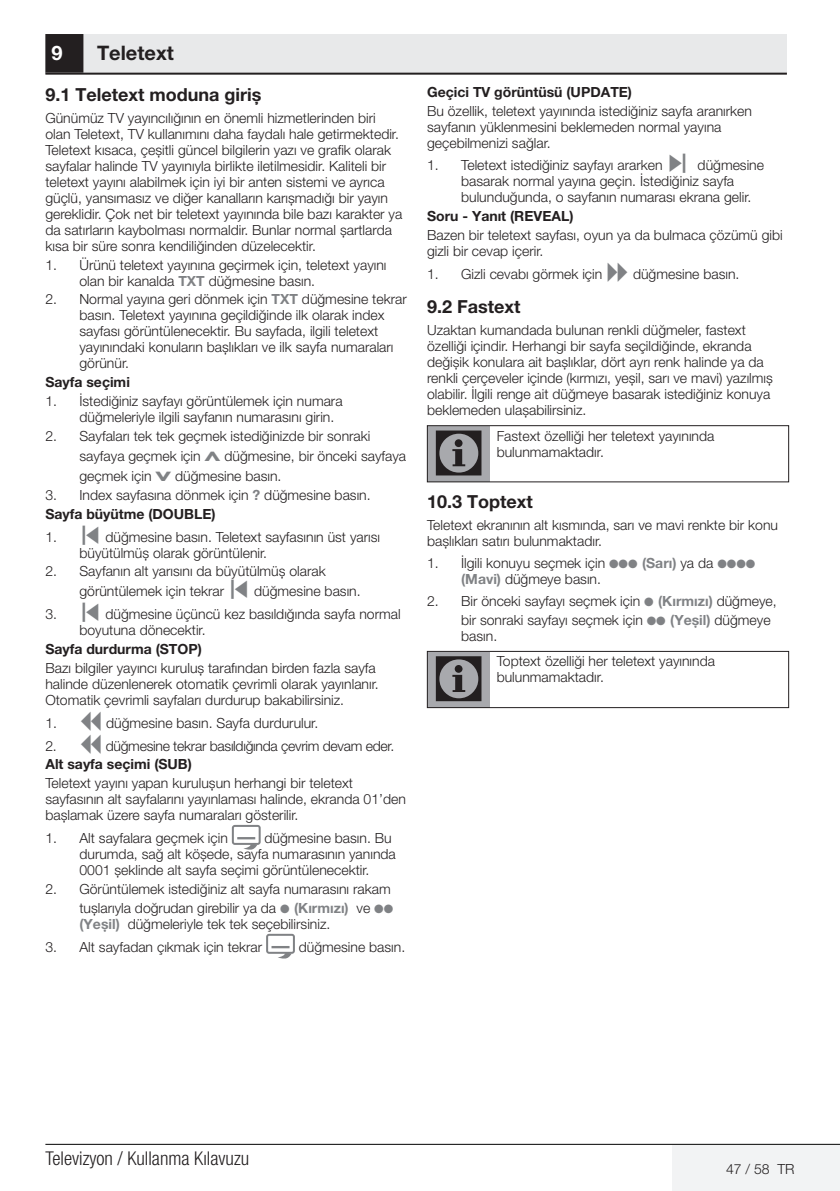
<style>
.page{position:relative;width:840px;height:1191px;background:#fff}
.page>*{position:absolute;margin:0;border:0;box-sizing:border-box;transform-origin:0 0}
.t1{font:700 20px "Helvetica Neue LT Pro";color:#231f20}
.t2{font:700 20px "Helvetica Neue LT Pro";color:#fff}
.t3{font:300 condensed 19px "Helvetica Neue LT Pro";color:#231f20}
.t4{font:700 18px "Helvetica Neue LT Pro";color:#231f20}
.t5{font:300 14px/16px "Helvetica Neue LT Pro";color:#231f20}
.t6{font:700 14px "Helvetica Neue LT Pro";color:#231f20}
.t7{font:300 14px/18.8px "Helvetica Neue LT Pro";letter-spacing:-.02em;color:#231f20}
.s1{font-weight:700;color:#808285}
.s2{font-family:"Futura TOT";font-weight:700;color:#808285}
.s3{font-weight:700}
.s4{font-family:"Grund Son Se";font-weight:400;font-size:18px;color:#808285}
.s5{color:#808285}
</style>
<div class="page">
<div style="left:671px;top:1145px;width:168px;height:46px;background:#f2f3f4"></div>
<hr style="left:45px;top:1144px;width:794px;height:1px;background:#000">
<div style="left:45px;top:34px;width:741px;height:40px;background:#e8e9ea"></div>
<hr style="left:45px;top:73px;width:741px;height:2px;background:#231f20">
<div style="left:46px;top:35px;width:36px;height:37px;background:#231f20"></div>
<div style="left:45px;top:34px;width:38px;height:39px;border:2px solid #231f20"></div>
<svg style="left:232px;top:825px;width:28px;height:25px"></svg>
<svg style="left:266px;top:933px;width:29px;height:26px"></svg>
<div style="left:427px;top:426px;width:62px;height:56px;background:#a8a9ad"></div>
<svg style="left:435px;top:430px;width:46px;height:45px"></svg>
<div style="left:427px;top:425px;width:361px;height:57px;border:1px solid #231f20"></div>
<div style="left:427px;top:651px;width:62px;height:56px;background:#a8a9ad"></div>
<svg style="left:435px;top:656px;width:46px;height:45px"></svg>
<div style="left:427px;top:651px;width:361px;height:57px;border:1px solid #231f20"></div>
<h1 class="t2" style="left:52px;top:41px;width:13px">9</h1>
<h1 class="t1" style="left:97px;top:41px;width:78px">Teletext</h1>
<p class="t4" style="left:45px;top:83px;width:217px">9.1 Teletext moduna giriş</p>
<p class="t5" style="left:45px;top:109px;width:358px">Günümüz TV yayıncılığının en önemli hizmetlerinden biri olan Teletext, TV kullanımını daha faydalı hale getirmektedir.<br>Teletext kısaca, çeşitli güncel bilgilerin yazı ve grafik olarak sayfalar halinde TV yayınıyla birlikte iletilmesidir. Kaliteli bir teletext yayını alabilmek için iyi bir anten sistemi ve ayrıca güçlü, yansımasız ve diğer kanalların karışmadığı bir yayın gereklidir. Çok net bir teletext yayınında bile bazı karakter ya da satırların kaybolması normaldir. Bunlar normal şartlarda kısa bir süre sonra kendiliğinden düzelecektir.</p>
<p class="t5" style="left:79px;top:256px;width:308px;text-indent:-34px">1. Ürünü teletext yayınına geçirmek için, teletext yayını olan bir kanalda <span class="s1">TXT</span> düğmesine basın.</p>
<p class="t5" style="left:79px;top:291px;width:329px;text-indent:-34px">2. Normal yayına geri dönmek için <span class="s1">TXT</span> düğmesine tekrar basın. Teletext yayınına geçildiğinde ilk olarak index sayfası görüntülenecektir. Bu sayfada, ilgili teletext yayınındaki konuların başlıkları ve ilk sayfa numaraları görünür.</p>
<p class="t6" style="left:45px;top:374px;width:86px">Sayfa seçimi</p>
<p class="t5" style="left:79px;top:393px;width:264px;text-indent:-34px">1. İstediğiniz sayfayı görüntülemek için numara düğmeleriyle ilgili sayfanın numarasını girin.</p>
<p class="t5" style="left:79px;top:426px;width:328px;line-height:20px;text-indent:-34px">2. Sayfaları tek tek geçmek istediğinizde bir sonraki sayfaya geçmek için <span class="s2">Λ</span> düğmesine, bir önceki sayfaya geçmek için <span class="s2">V</span> düğmesine basın.</p>
<p class="t5" style="left:45px;top:485px;width:326px;line-height:18.8px">3. Index sayfasına dönmek için <span class="s1">?</span> düğmesine basın.<br><span class="s3">Sayfa büyütme (DOUBLE)</span></p>
<p class="t5" style="left:79px;top:528px;width:302px;text-indent:-34px">1. <span class="s4">5</span> düğmesine basın. Teletext sayfasının üst yarısı büyütülmüş olarak görüntülenir.</p>
<p class="t5" style="left:79px;top:561px;width:282px;line-height:20px;text-indent:-34px">2. Sayfanın alt yarısını da büyütülmüş olarak görüntülemek için tekrar <span class="s4">5</span> düğmesine basın.</p>
<p class="t5" style="left:79px;top:606px;width:322px;text-indent:-34px">3. <span class="s4">5</span> düğmesine üçüncü kez basıldığında sayfa normal boyutuna dönecektir.</p>
<p class="t6" style="left:45px;top:640px;width:158px">Sayfa durdurma (STOP)</p>
<p class="t5" style="left:45px;top:659px;width:334px">Bazı bilgiler yayıncı kuruluş tarafından birden fazla sayfa halinde düzenlenerek otomatik çevrimli olarak yayınlanır.<br>Otomatik çevrimli sayfaları durdurup bakabilirsiniz.</p>
<p class="t5" style="left:45px;top:714px;width:274px">1. <span class="s4">3</span> düğmesine basın. Sayfa durdurulur.</p>
<p class="t7" style="left:45px;top:736px;width:350px">2. <span class="s4">3</span> düğmesine tekrar basıldığında çevrim devam eder.<br><span class="s3">Alt sayfa seçimi (SUB)</span></p>
<p class="t5" style="left:45px;top:775px;width:362px">Teletext yayını yapan kuruluşun herhangi bir teletext sayfasının alt sayfalarını yayınlaması halinde, ekranda 01’den başlamak üzere sayfa numaraları gösterilir.</p>
<p class="t5" style="left:45px;top:830px;width:184px">1. Alt sayfalara geçmek için</p>
<p class="t5" style="left:79px;top:830px;width:318px;text-indent:185px">düğmesine basın. Bu durumda, sağ alt köşede, sayfa numarasının yanında<br>0001 şeklinde alt sayfa seçimi görüntülenecektir.</p>
<p class="t5" style="left:45px;top:879px;width:349px;line-height:19.2px;text-align:right">2. Görüntülemek istediğiniz alt sayfa numarasını rakam tuşlarıyla doğrudan girebilir ya da <span class="s5">●</span> <span class="s1">(Kırmızı)</span> ve <span class="s5">●●</span></p>
<p class="t5" style="left:79px;top:916px;width:252px"><span class="s1">(Yeşil)</span> düğmeleriyle tek tek seçebilirsiniz.</p>
<p class="t5" style="left:45px;top:938px;width:218px">3. Alt sayfadan çıkmak için tekrar</p>
<p class="t5" style="left:298px;top:938px;width:108px">düğmesine basın.</p>
<p class="t6" style="left:427px;top:83px;width:206px">Geçici TV görüntüsü (UPDATE)</p>
<p class="t5" style="left:427px;top:102px;width:326px">Bu özellik, teletext yayınında istediğiniz sayfa aranırken sayfanın yüklenmesini beklemeden normal yayına geçebilmenizi sağlar.</p>
<p class="t5" style="left:461px;top:157px;width:304px;text-indent:-34px">1. Teletext istediğiniz sayfayı ararken <span class="s4">6</span> düğmesine basarak normal yayına geçin. İstediğiniz sayfa bulunduğunda, o sayfanın numarası ekrana gelir.</p>
<p class="t6" style="left:427px;top:208px;width:148px">Soru - Yanıt (REVEAL)</p>
<p class="t5" style="left:427px;top:227px;width:357px">Bazen bir teletext sayfası, oyun ya da bulmaca çözümü gibi gizli bir cevap içerir.</p>
<p class="t5" style="left:427px;top:266px;width:314px">1. Gizli cevabı görmek için <span class="s4">4</span> düğmesine basın.</p>
<p class="t4" style="left:427px;top:295px;width:95px">9.2 Fastext</p>
<p class="t5" style="left:427px;top:321px;width:347px">Uzaktan kumandada bulunan renkli düğmeler, fastext özelliği içindir. Herhangi bir sayfa seçildiğinde, ekranda değişik konulara ait başlıklar, dört ayrı renk halinde ya da renkli çerçeveler içinde (kırmızı, yeşil, sarı ve mavi) yazılmış olabilir. İlgili renge ait düğmeye basarak istediğiniz konuya beklemeden ulaşabilirsiniz.</p>
<p class="t5" style="left:496px;top:427px;width:219px">Fastext özelliği her teletext yayınında bulunmamaktadır.</p>
<p class="t4" style="left:427px;top:490px;width:107px">10.3 Toptext</p>
<p class="t5" style="left:427px;top:516px;width:352px">Teletext ekranının alt kısmında, sarı ve mavi renkte bir konu başlıkları satırı bulunmaktadır.</p>
<p class="t5" style="left:461px;top:554px;width:295px;text-indent:-34px">1. İlgili konuyu seçmek için <span class="s5">●●●</span> <span class="s1">(Sarı)</span> ya da <span class="s5">●●●● </span><span class="s1">(Mavi)</span> düğmeye basın.</p>
<p class="t5" style="left:461px;top:591px;width:317px;line-height:19.2px;text-indent:-34px">2. Bir önceki sayfayı seçmek için <span class="s5">●</span> <span class="s1">(Kırmızı)</span> düğmeye, bir sonraki sayfayı seçmek için <span class="s5">●●</span> <span class="s1">(Yeşil)</span> düğmeye</p>
<p class="t5" style="left:496px;top:623px;width:220px;line-height:25.4px;text-indent:-36px">basın.<br>Toptext özelliği her teletext yayınında</p>
<p class="t5" style="left:496px;top:669px;width:109px">bulunmamaktadır.</p>
<h2 class="t3" style="left:45px;top:1147px;width:205px">Televizyon / Kullanma Kılavuzu</h2>
<p class="t5" style="left:725px;top:1161px;width:70px">47 / 58 TR</p>
</div>
